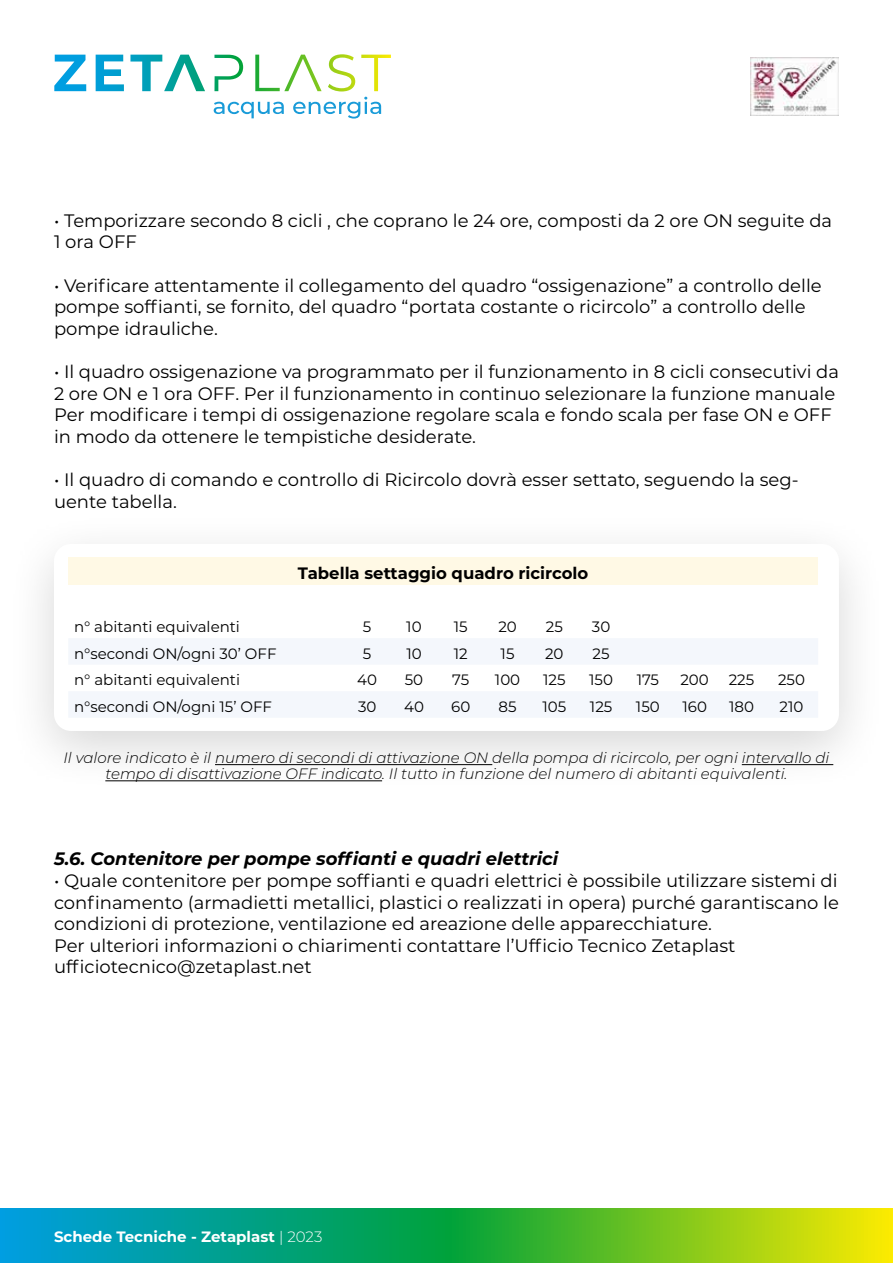
<style>
.page{position:relative;width:893px;height:1263px;background:#fff}
.page>*{position:absolute;margin:0;border:0;box-sizing:border-box;transform-origin:0 0}
.t1{font:18px/21.6px "Montserrat";color:#000}
.t2{font:italic 700 18px "Montserrat";color:#000}
.t3{font:700 16.5px "Montserrat";color:#000}
.t4{font:italic 300 15px/16.2px "Montserrat";color:#000;text-align:center}
.t5{font:15px "Montserrat";color:#000}
.t6{font:700 15px "Montserrat";color:#fff}
.s1{font-weight:300}
</style>
<div class="page">
<svg style="left:54px;top:54px;width:337px;height:37px"></svg>
<svg style="left:214px;top:97px;width:167px;height:22px"></svg>
<svg style="left:0;top:1209px;width:893px;height:54px;background:#3eb356"></svg>
<img style="left:750px;top:57px;width:89px;height:59px">
<div style="left:6px;top:511px;width:881px;height:283px;background:#000;opacity:.16"></div>
<div style="left:54px;top:544px;width:785px;height:187px;background:#fff;border-radius:17px"></div>
<div style="left:68px;top:557px;width:750px;height:28px;background:#fff9e5"></div>
<svg style="left:69px;top:639px;width:749px;height:78px;fill:#f4f7fc"></svg>
<hr style="left:215px;top:764px;width:277px;height:1px;background:#000">
<hr style="left:742px;top:764px;width:91px;height:1px;background:#000">
<hr style="left:105px;top:780px;width:277px;height:1px;background:#000">
<p class="t1" style="left:54px;top:209px;width:780px">• Temporizzare secondo 8 cicli , che coprano le 24 ore, composti da 2 ore ON seguite da<br>1 ora OFF</p>
<p class="t1" style="left:54px;top:274px;width:769px">• Verificare attentamente il collegamento del quadro “ossigenazione” a controllo delle pompe soffianti, se fornito, del quadro “portata costante o ricircolo” a controllo delle pompe idrauliche.</p>
<p class="t1" style="left:54px;top:360px;width:786px">• Il quadro ossigenazione va programmato per il funzionamento in 8 cicli consecutivi da 2 ore ON e 1 ora OFF. Per il funzionamento in continuo selezionare la funzione manuale Per modificare i tempi di ossigenazione regolare scala e fondo scala per fase ON e OFF in modo da ottenere le tempistiche desiderate.</p>
<p class="t1" style="left:54px;top:468px;width:746px">• Il quadro di comando e controllo di Ricircolo dovrà esser settato, seguendo la seg&shy;uente tabella.</p>
<p class="t3" style="left:298px;top:561px;width:292px">Tabella settaggio quadro ricircolo</p>
<p class="t5" style="left:74px;top:616px;width:167px">n° abitanti equivalenti</p>
<p class="t5" style="left:363px;top:616px;width:10px">5</p>
<p class="t5" style="left:406px;top:616px;width:17px">10</p>
<p class="t5" style="left:454px;top:616px;width:15px">15</p>
<p class="t5" style="left:498px;top:616px;width:20px">20</p>
<p class="t5" style="left:546px;top:616px;width:19px">25</p>
<p class="t5" style="left:592px;top:616px;width:20px">30</p>
<p class="t5" style="left:74px;top:643px;width:204px">n°secondi ON/ogni 30’ OFF</p>
<p class="t5" style="left:363px;top:643px;width:10px">5</p>
<p class="t5" style="left:406px;top:643px;width:17px">10</p>
<p class="t5" style="left:454px;top:643px;width:15px">12</p>
<p class="t5" style="left:501px;top:643px;width:15px">15</p>
<p class="t5" style="left:545px;top:643px;width:20px">20</p>
<p class="t5" style="left:593px;top:643px;width:19px">25</p>
<p class="t5" style="left:74px;top:670px;width:167px">n° abitanti equivalenti</p>
<p class="t5" style="left:357px;top:670px;width:21px">40</p>
<p class="t5" style="left:405px;top:670px;width:20px">50</p>
<p class="t5" style="left:452px;top:670px;width:19px">75</p>
<p class="t5" style="left:495px;top:670px;width:27px">100</p>
<p class="t5" style="left:543px;top:670px;width:24px">125</p>
<p class="t5" style="left:589px;top:670px;width:25px">150</p>
<p class="t5" style="left:637px;top:670px;width:24px">175</p>
<p class="t5" style="left:680px;top:670px;width:30px">200</p>
<p class="t5" style="left:729px;top:670px;width:27px">225</p>
<p class="t5" style="left:778px;top:670px;width:28px">250</p>
<p class="t5" style="left:74px;top:696px;width:199px">n°secondi ON/ogni 15’ OFF</p>
<p class="t5" style="left:358px;top:696px;width:20px">30</p>
<p class="t5" style="left:404px;top:696px;width:21px">40</p>
<p class="t5" style="left:451px;top:696px;width:21px">60</p>
<p class="t5" style="left:499px;top:696px;width:20px">85</p>
<p class="t5" style="left:542px;top:696px;width:25px">105</p>
<p class="t5" style="left:590px;top:696px;width:24px">125</p>
<p class="t5" style="left:636px;top:696px;width:25px">150</p>
<p class="t5" style="left:682px;top:696px;width:26px">160</p>
<p class="t5" style="left:729px;top:696px;width:26px">180</p>
<p class="t5" style="left:780px;top:696px;width:25px">210</p>
<p class="t4" style="left:64px;top:749px;width:767px">Il valore indicato è il numero di secondi di attivazione ON della pompa di ricircolo, per ogni intervallo di tempo di disattivazione OFF indicato. Il tutto in funzione del numero di abitanti equivalenti.</p>
<p class="t2" style="left:54px;top:846px;width:506px">5.6. Contenitore per pompe soffianti e quadri elettrici</p>
<p class="t1" style="left:54px;top:869px;width:786px">• Quale contenitore per pompe soffianti e quadri elettrici è possibile utilizzare sistemi di confinamento (armadietti metallici, plastici o realizzati in opera) purché garantiscano le condizioni di protezione, ventilazione ed areazione delle apparecchiature.<br>Per ulteriori informazioni o chiarimenti contattare l’Ufficio Tecnico Zetaplast ufficiotecnico@zetaplast.net</p>
<p class="t6" style="left:54px;top:1226px;width:270px">Schede Tecniche - Zetaplast <span class="s1">| 2023</span></p>
</div>
